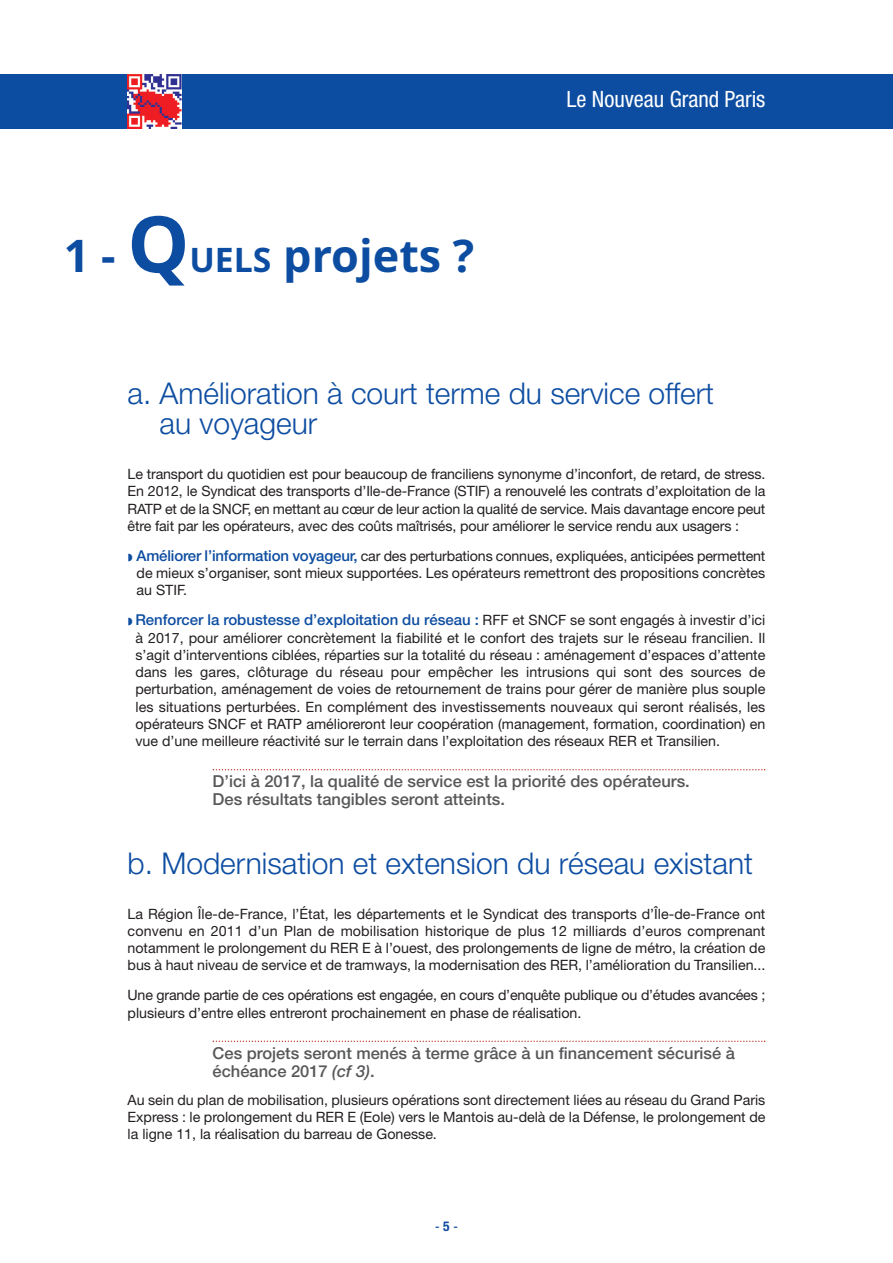
<style>
.page{position:relative;width:893px;height:1263px;background:#fff}
.page>*{position:absolute;margin:0;border:0;box-sizing:border-box;transform-origin:0 0}
.t1{font:700 45px "Open Sans";color:#0d4da1}
.t2{font:300 30px/30px "Helvetica Neue";color:#0d4da1}
.t3{font:condensed 22.5px "Helvetica Neue";color:#fff}
.t4{font:500 16.5px/18px "Helvetica Neue";color:#57585a}
.t5{font:500 15px "Helvetica Neue";color:#0d4da1}
.t6{font:14.25px/17.2px "Helvetica Neue";color:#231f20;text-align:justify}
.t7{font:13.5px "Helvetica";color:#0d4da1}
.s1{font-size:78px}
.s2{font-size:33.75px}
.s3{color:#0d4da1}
.s4{font-weight:500;font-size:15px;color:#0d4da1}
.s5{font-weight:400;font-size:14.25px;color:#231f20}
.s6{font-style:italic}
.s7{font-family:"Helvetica Neue";font-weight:700;font-stretch:condensed}
</style>
<div class="page">
<div style="left:0;top:74px;width:893px;height:54px;background:#0d4da1"></div>
<svg style="left:213px;top:769px;width:552px;height:1px"></svg>
<svg style="left:213px;top:1040px;width:552px;height:2px"></svg>
<img style="left:128px;top:74px;width:53px;height:54px">
<h1 class="t1" style="left:64px;top:230px;width:412px">1 - <span class="s1">Q</span><span class="s2">UELS</span> projets ?</h1>
<h3 class="t3" style="left:566px;top:91px;width:200px">Le Nouveau Grand Paris</h3>
<h2 class="t2" style="left:160px;top:381px;width:556px;text-indent:-32px">a. Amélioration à court terme du service offert au voyageur</h2>
<p class="t6" style="left:128px;top:467px;width:639px">Le transport du quotidien est pour beaucoup de franciliens synonyme d’inconfort, de retard, de stress.<br>En 2012, le Syndicat des transports d’Ile-de-France (STIF) a renouvelé les contrats d’exploitation de la RATP et de la SNCF, en mettant au cœur de leur action la qualité de service. Mais davantage encore peut être fait par les opérateurs, avec des coûts maîtrisés, pour améliorer le service rendu aux usagers :</p>
<p class="t6" style="left:137px;top:548px;width:630px;text-indent:-9px"><span class="s3">◗</span> <span class="s4">Améliorer l’information voyageur,</span> car des perturbations connues, expliquées, anticipées permettent de mieux s’organiser, sont mieux supportées. Les opérateurs remettront des propositions concrètes au STIF.</p>
<p class="t5" style="left:128px;top:615px;width:639px">◗ Renforcer la robustesse d’exploitation du réseau : <span class="s5">RFF et SNCF se sont engagés à investir d’ici</span></p>
<p class="t6" style="left:135px;top:630px;width:631px">à 2017, pour améliorer concrètement la fiabilité et le confort des trajets sur le réseau francilien. Il s’agit d’interventions ciblées, réparties sur la totalité du réseau : aménagement d’espaces d’attente dans les gares, clôturage du réseau pour empêcher les intrusions qui sont des sources de perturbation, aménagement de voies de retournement de trains pour gérer de manière plus souple les situations perturbées. En complément des investissements nouveaux qui seront réalisés, les opérateurs SNCF et RATP amélioreront leur coopération (management, formation, coordination) en vue d’une meilleure réactivité sur le terrain dans l’exploitation des réseaux RER et Transilien.</p>
<p class="t4" style="left:213px;top:774px;width:479px">D’ici à 2017, la qualité de service est la priorité des opérateurs.<br>Des résultats tangibles seront atteints.</p>
<h2 class="t2" style="left:128px;top:851px;width:627px">b. Modernisation et extension du réseau existant</h2>
<p class="t6" style="left:128px;top:906px;width:639px">La Région Île-de-France, l’État, les départements et le Syndicat des transports d’Île-de-France ont convenu en 2011 d’un Plan de mobilisation historique de plus 12 milliards d’euros comprenant notamment le prolongement du RER E à l’ouest, des prolongements de ligne de métro, la création de bus à haut niveau de service et de tramways, la modernisation des RER, l’amélioration du Transilien...</p>
<p class="t6" style="left:128px;top:988px;width:639px">Une grande partie de ces opérations est engagée, en cours d’enquête publique ou d’études avancées ; plusieurs d’entre elles entreront prochainement en phase de réalisation.</p>
<p class="t4" style="left:213px;top:1046px;width:524px">Ces projets seront menés à terme grâce à un financement sécurisé à échéance 2017 <span class="s6">(cf 3)</span>.</p>
<p class="t6" style="left:128px;top:1093px;width:639px">Au sein du plan de mobilisation, plusieurs opérations sont directement liées au réseau du Grand Paris Express : le prolongement du RER E (Eole) vers le Mantois au-delà de la Défense, le prolongement de la ligne 11, la réalisation du barreau de Gonesse.</p>
<p class="t7" style="left:435px;top:1219px;width:24px">-<span class="s7">5</span>-</p>
</div>
